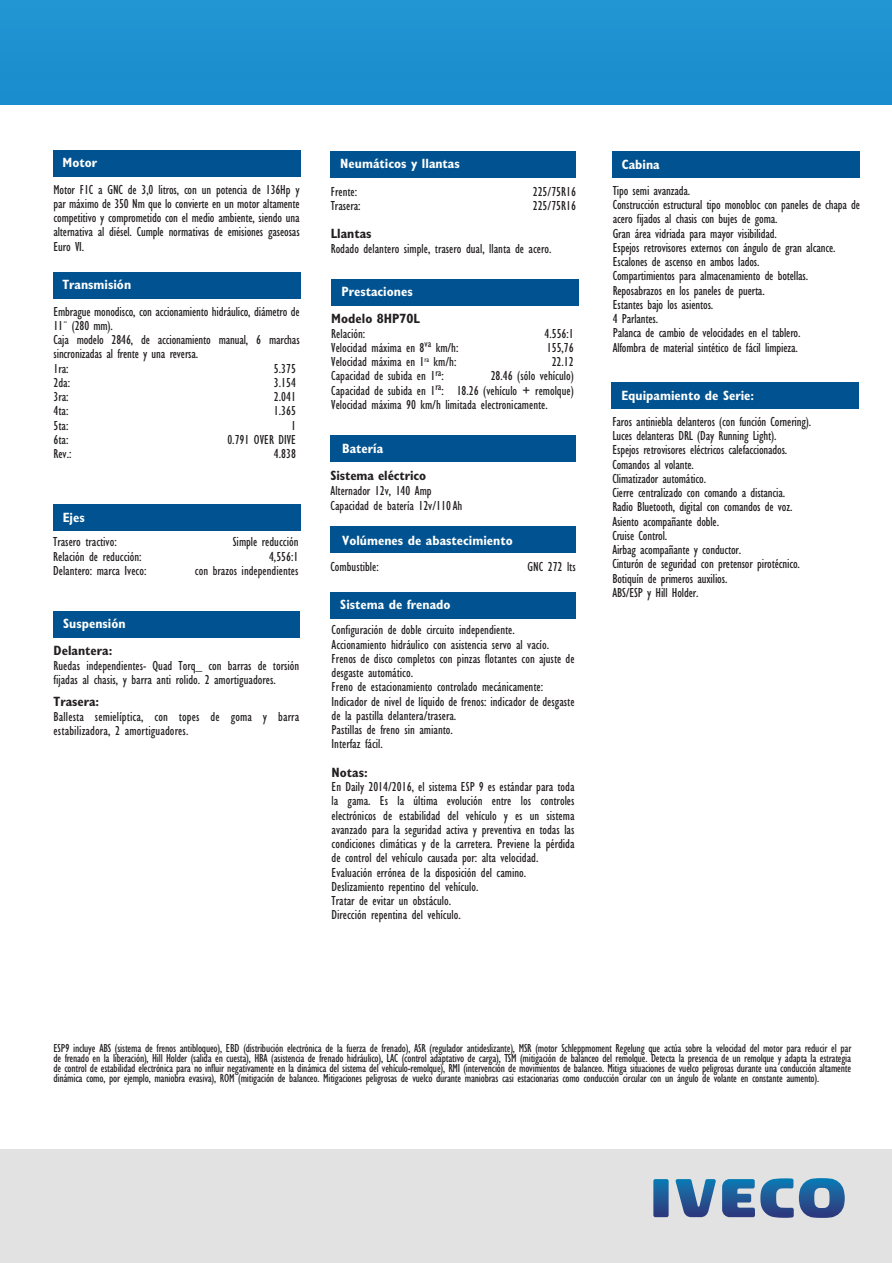
<style>
.page{position:relative;width:892px;height:1263px;background:#fff}
.page>*{position:absolute;margin:0;border:0;box-sizing:border-box;transform-origin:0 0}
.t1{font:condensed 13.5px/14.2px "Gill Sans";color:#231f20}
.t2{font:700 condensed 13.5px "Gill Sans";color:#fff}
.t3{font:700 condensed 13.5px "Gill Sans";color:#231f20}
.t4{font:condensed 12px/9.8px "Gill Sans";letter-spacing:-.015em;color:#231f20;text-align:justify}
</style>
<div class="page">
<div style="left:0;top:1150px;width:892px;height:113px;background:#e2e2e2"></div>
<div style="left:0;top:0;width:892px;height:105px;background:#1d91d0"></div>
<svg style="left:653px;top:1179px;width:16px;height:38px"></svg>
<svg style="left:676px;top:1179px;width:40px;height:38px"></svg>
<svg style="left:722px;top:1178px;width:123px;height:40px"></svg>
<div style="left:53px;top:151px;width:247px;height:26px;background:#005390"></div>
<div style="left:53px;top:273px;width:247px;height:26px;background:#005390"></div>
<div style="left:332px;top:279px;width:247px;height:26px;background:#005390"></div>
<div style="left:612px;top:151px;width:247px;height:26px;background:#005390"></div>
<div style="left:612px;top:382px;width:247px;height:26px;background:#005390"></div>
<div style="left:53px;top:504px;width:247px;height:27px;background:#005390"></div>
<div style="left:331px;top:151px;width:245px;height:27px;background:#005390"></div>
<div style="left:331px;top:592px;width:245px;height:27px;background:#005390"></div>
<div style="left:54px;top:611px;width:246px;height:26px;background:#005390"></div>
<div style="left:331px;top:435px;width:245px;height:27px;background:#005390"></div>
<div style="left:330px;top:526px;width:245px;height:27px;background:#005390"></div>
<p class="t2" style="left:63px;top:155px;width:36px">Motor</p>
<p class="t1" style="left:54px;top:182px;width:248px;text-align:justify">Motor F1C a GNC de 3,0 litros, con un potencia de 136Hp y par máximo de 350 Nm que lo convierte en un motor altamente competitivo y comprometido con el medio ambiente, siendo una alternativa al diésel. Cumple normativas de emisiones gaseosas Euro VI.</p>
<p class="t2" style="left:63px;top:277px;width:70px">Transmisión</p>
<p class="t1" style="left:54px;top:304px;width:248px">Embrague monodisco, con accionamiento hidráulico, diámetro de 11¨ (280 mm).<br>Caja modelo 2846, de accionamiento manual, 6 marchas sincronizadas al frente y una reversa.<br>1ra:</p>
<p class="t1" style="left:274px;top:362px;width:24px">5.375</p>
<p class="t1" style="left:54px;top:376px;width:18px">2da:</p>
<p class="t1" style="left:274px;top:376px;width:24px">3.154</p>
<p class="t1" style="left:54px;top:390px;width:17px">3ra:</p>
<p class="t1" style="left:274px;top:390px;width:24px">2.041</p>
<p class="t1" style="left:54px;top:404px;width:16px">4ta:</p>
<p class="t1" style="left:274px;top:404px;width:24px">1.365</p>
<p class="t1" style="left:54px;top:419px;width:16px">5ta:</p>
<p class="t1" style="left:291px;top:419px;width:6px">1</p>
<p class="t1" style="left:54px;top:433px;width:16px">6ta:</p>
<p class="t1" style="left:227px;top:433px;width:70px">0.791 OVER DIVE</p>
<p class="t1" style="left:54px;top:447px;width:20px">Rev.:</p>
<p class="t1" style="left:274px;top:447px;width:24px">4.838</p>
<p class="t2" style="left:63px;top:509px;width:24px">Ejes</p>
<p class="t1" style="left:53px;top:535px;width:65px">Trasero tractivo:</p>
<p class="t1" style="left:233px;top:535px;width:67px">Simple reducción</p>
<p class="t1" style="left:53px;top:549px;width:90px">Relación de reducción:</p>
<p class="t1" style="left:269px;top:549px;width:31px">4,556:1</p>
<p class="t1" style="left:53px;top:564px;width:95px">Delantero: marca Iveco:</p>
<p class="t1" style="left:195px;top:564px;width:105px">con brazos independientes</p>
<p class="t2" style="left:63px;top:615px;width:64px">Suspensión</p>
<p class="t3" style="left:54px;top:643px;width:60px">Delantera:</p>
<p class="t1" style="left:54px;top:659px;width:247px">Ruedas independientes- Quad Torq_ con barras de torsión fijadas al chasis, y barra anti rolido. 2 amortiguadores.</p>
<p class="t3" style="left:54px;top:694px;width:47px">Trasera:</p>
<p class="t1" style="left:54px;top:710px;width:247px">Ballesta semielíptica, con topes de goma y barra estabilizadora, 2 amortiguadores.</p>
<p class="t2" style="left:340px;top:156px;width:121px">Neumáticos y llantas</p>
<p class="t1" style="left:331px;top:184px;width:28px">Frente:</p>
<p class="t1" style="left:533px;top:184px;width:45px">225/75R16</p>
<p class="t1" style="left:331px;top:199px;width:31px">Trasera:</p>
<p class="t1" style="left:533px;top:199px;width:45px">225/75R16</p>
<p class="t3" style="left:331px;top:226px;width:42px">Llantas</p>
<p class="t1" style="left:331px;top:241px;width:222px">Rodado delantero simple, trasero dual, llanta de acero.</p>
<p class="t2" style="left:341px;top:283px;width:73px">Prestaciones</p>
<p class="t3" style="left:331px;top:311px;width:90px">Modelo 8HP70L</p>
<p class="t1" style="left:331px;top:327px;width:35px">Relación:</p>
<p class="t1" style="left:544px;top:327px;width:31px">4.556:1</p>
<p class="t1" style="left:331px;top:341px;width:129px">Velocidad máxima en 8<sup>va</sup> km/h:</p>
<p class="t1" style="left:547px;top:341px;width:29px">155,76</p>
<p class="t1" style="left:331px;top:355px;width:127px">Velocidad máxima en 1<sup>ra</sup> km/h:</p>
<p class="t1" style="left:552px;top:355px;width:24px">22.12</p>
<p class="t1" style="left:331px;top:369px;width:114px">Capacidad de subida en 1<sup>ra</sup>:</p>
<p class="t1" style="left:331px;top:369px;width:244px;text-align:justify;text-indent:159px">28.46 (sólo vehículo)<br>Capacidad de subida en 1<sup>ra</sup>: 18.26 (vehículo + remolque)<br>Velocidad máxima 90 km/h limitada electronicamente.</p>
<p class="t2" style="left:342px;top:441px;width:43px">Batería</p>
<p class="t3" style="left:331px;top:467px;width:97px">Sistema eléctrico</p>
<p class="t1" style="left:331px;top:483px;width:133px;line-height:15px">Alternador 12v, 140 Amp<br>Capacidad de batería 12v/110Ah</p>
<p class="t2" style="left:342px;top:532px;width:172px">Volúmenes de abastecimiento</p>
<p class="t1" style="left:330px;top:559px;width:50px">Combustible:</p>
<p class="t1" style="left:527px;top:559px;width:50px">GNC 272 lts</p>
<p class="t2" style="left:340px;top:596px;width:112px">Sistema de frenado</p>
<p class="t1" style="left:332px;top:623px;width:245px">Configuración de doble circuito independiente.<br>Accionamiento hidráulico con asistencia servo al vacío.<br>Frenos de disco completos con pinzas flotantes con ajuste de desgaste automático.<br>Freno de estacionamiento controlado mecánicamente:<br>Indicador de nivel de líquido de frenos: indicador de desgaste de la pastilla delantera/trasera.<br>Pastillas de freno sin amianto.<br>Interfaz fácil.</p>
<p class="t3" style="left:332px;top:764px;width:38px">Notas:</p>
<p class="t1" style="left:332px;top:780px;width:244px">En Daily 2014/2016, el sistema ESP 9 es estándar para toda la gama. Es la última evolución entre los controles electrónicos de estabilidad del vehículo y es un sistema avanzado para la seguridad activa y preventiva en todas las condiciones climáticas y de la carretera. Previene la pérdida de control del vehículo causada por: alta velocidad.<br>Evaluación errónea de la disposición del camino.<br>Deslizamiento repentino del vehículo.<br>Tratar de evitar un obstáculo.<br>Dirección repentina del vehículo.</p>
<p class="t2" style="left:622px;top:156px;width:39px">Cabina</p>
<p class="t1" style="left:613px;top:184px;width:249px">Tipo semi avanzada.<br>Construcción estructural tipo monobloc con paneles de chapa de acero fijados al chasis con bujes de goma.<br>Gran área vidriada para mayor visibilidad.<br>Espejos retrovisores externos con ángulo de gran alcance.<br>Escalones de ascenso en ambos lados.<br>Compartimientos para almacenamiento de botellas.<br>Reposabrazos en los paneles de puerta.<br>Estantes bajo los asientos.<br>4 Parlantes.<br>Palanca de cambio de velocidades en el tablero.<br>Alfombra de material sintético de fácil limpieza.</p>
<p class="t2" style="left:621px;top:387px;width:134px">Equipamiento de Serie:</p>
<p class="t1" style="left:612px;top:415px;width:200px">Faros antiniebla delanteros (con función Cornering).<br>Luces delanteras DRL (Day Running Light).<br>Espejos retrovisores eléctricos calefaccionados.<br>Comandos al volante.<br>Climatizador automático.<br>Cierre centralizado con comando a distancia.<br>Radio Bluetooth, digital con comandos de voz.<br>Asiento acompañante doble.<br>Cruise Control.<br>Airbag acompañante y conductor.<br>Cinturón de seguridad con pretensor pirotécnico.<br>Botiquín de primeros auxilios.<br>ABS/ESP y Hill Holder.</p>
<p class="t4" style="left:53px;top:1044px;width:799px">ESP9 incluye ABS (sistema de frenos antibloqueo), EBD (distribución electrónica de la fuerza de frenado), ASR (regulador antideslizante), MSR (motor Schleppmoment Regelung que actúa sobre la velocidad del motor para reducir el par de frenado en la liberación), Hill Holder (salida en cuesta), HBA (asistencia de frenado hidráulico), LAC (control adaptativo de carga), TSM (mitigación de balanceo del remolque. Detecta la presencia de un remolque y adapta la estrategia de control de estabilidad electrónica para no influir negativamente en la dinámica del sistema del vehículo-remolque), RMI (intervención de movimientos de balanceo. Mitiga situaciones de vuelco peligrosas durante una conducción altamente dinámica como, por ejemplo, maniobra evasiva), ROM (mitigación de balanceo. Mitigaciones peligrosas de vuelco durante maniobras casi estacionarias como conducción circular con un ángulo de volante en constante aumento).</p>
</div>
